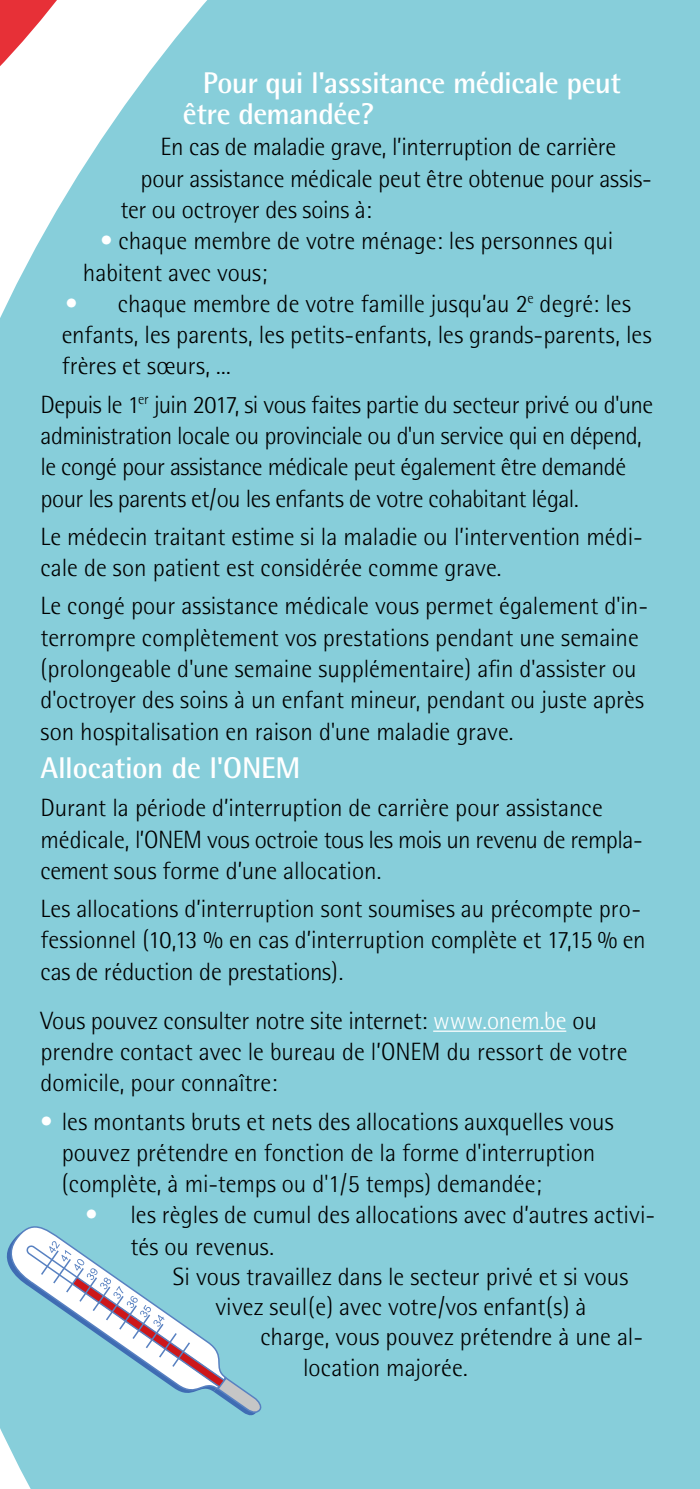
<style>
.page{position:relative;width:700px;height:1489px;background:#fff}
.page>*{position:absolute;margin:0;border:0;box-sizing:border-box;transform-origin:0 0}
.Body{font:700 30px/31.2px "Rotis Semi Sans";letter-spacing:-.02em;color:#fff}
.Body-2{font:300 25px/31.2px "Rotis Semi Sans";letter-spacing:-.005em;color:#000}
.Body_met_1_bolletje{font:300 25px/31.2px "Rotis Semi Sans";color:#000}
.s1{color:#fff}
</style>
<div class="page">
<div style="left:0;top:0;width:700px;height:1488px;background:#87ceda"></div>
<svg style="left:0;top:0;width:129px;height:327px"></svg>
<svg style="left:0;top:1217px;width:264px;height:199px"></svg>
<hr style="left:433px;top:1030px;width:133px;height:1px;background:#fff">
<p class="Body" style="left:183px;top:67px;width:439px;text-indent:20px">Pour qui l'asssitance médicale peut être demandée?</p>
<p class="Body-2" style="left:160px;top:131px;width:457px">En cas de maladie grave, l’interruption de carrière</p>
<p class="Body-2" style="left:140px;top:163px;width:513px">pour assistance médicale peut être obtenue pour assis-</p>
<p class="Body-2" style="left:120px;top:194px;width:253px">ter ou octroyer des soins à:</p>
<p class="Body_met_1_bolletje" style="left:83px;top:225px;width:532px;text-indent:18px"><span class="s1">•</span> chaque membre de votre ménage: les personnes qui habitent avec vous;</p>
<p class="Body_met_1_bolletje" style="left:62px;top:288px;width:591px"><span class="s1">•</span> chaque membre de votre famille jusqu’au 2<sup>e</sup> degré: les enfants, les parents, les petits-enfants, les grands-parents, les frères et sœurs, ...</p>
<p class="Body-2" style="left:40px;top:388px;width:614px">Depuis le 1<sup>er</sup> juin 2017, si vous faites partie du secteur privé ou d'une administration locale ou provinciale ou d'un service qui en dépend, le congé pour assistance médicale peut également être demandé pour les parents et/ou les enfants de votre cohabitant légal.</p>
<p class="Body-2" style="left:40px;top:520px;width:604px">Le médecin traitant estime si la maladie ou l’intervention médi&shy;cale de son patient est considérée comme grave.</p>
<p class="Body-2" style="left:40px;top:590px;width:609px">Le congé pour assistance médicale vous permet également d'in&shy;terrompre complètement vos prestations pendant une semaine (prolongeable d'une semaine supplémentaire) afin d'assister ou d'octroyer des soins à un enfant mineur, pendant ou juste après son hospitalisation en raison d'une maladie grave.</p>
<p class="Body" style="left:40px;top:751px;width:261px">Allocation de l'ONEM</p>
<p class="Body-2" style="left:40px;top:792px;width:604px">Durant la période d’interruption de carrière pour assistance médicale, l’ONEM vous octroie tous les mois un revenu de rempla&shy;cement sous forme d’une allocation.</p>
<p class="Body-2" style="left:40px;top:893px;width:607px">Les allocations d’interruption sont soumises au précompte pro&shy;fessionnel (10,13 % en cas d’interruption complète et 17,15 % en cas de réduction de prestations).</p>
<p class="Body-2" style="left:40px;top:1004px;width:588px">Vous pouvez consulter notre site internet: <span class="s1">www.onem.be</span> ou prendre contact avec le bureau de l’ONEM du ressort de votre domicile, pour connaître:</p>
<p class="Body_met_1_bolletje" style="left:62px;top:1105px;width:553px;text-indent:-21px"><span class="s1">•</span> les montants bruts et nets des allocations auxquelles vous pouvez prétendre en fonction de la forme d'interruption (complète, à mi-temps ou d'1/5 temps) demandée;</p>
<p class="Body_met_1_bolletje" style="left:130px;top:1199px;width:526px;text-indent:-45px"><span class="s1">•</span> les règles de cumul des allocations avec d’autres activi&shy;tés ou revenus.</p>
<p class="Body-2" style="left:173px;top:1260px;width:457px">Si vous travaillez dans le secteur privé et si vous</p>
<p class="Body-2" style="left:215px;top:1290px;width:373px">vivez seul(e) avec votre/vos enfant(s) à</p>
<p class="Body-2" style="left:260px;top:1320px;width:384px">charge, vous pouvez prétendre à une al-</p>
<p class="Body-2" style="left:303px;top:1351px;width:166px">location majorée.</p>
</div>
